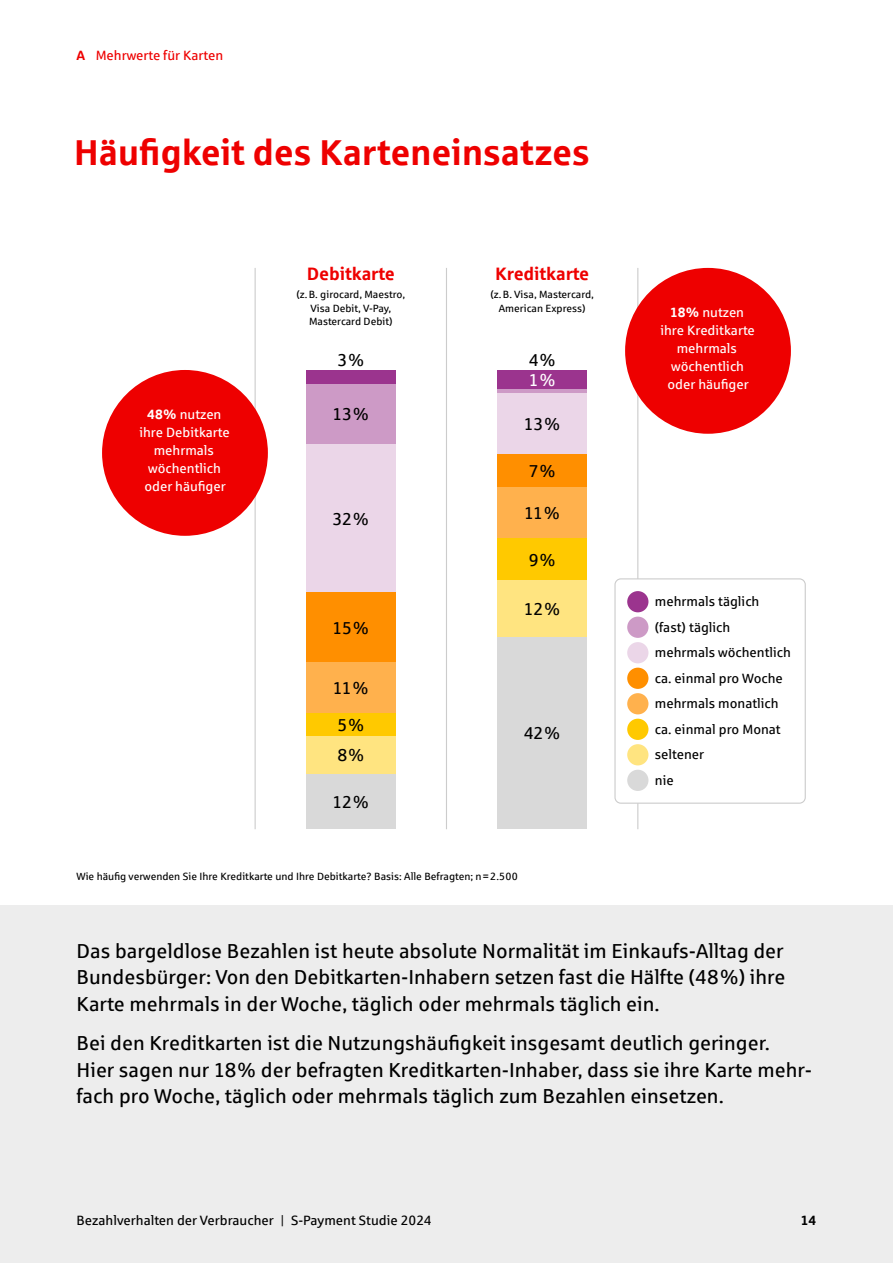
<style>
.page{position:relative;width:893px;height:1263px;background:#fff}
.page>*{position:absolute;margin:0;border:0;box-sizing:border-box;transform-origin:0 0}
.t1{font:700 36px "Sparkasse Rg";letter-spacing:-.01em;color:#e00}
.t2{font:20.25px/26.4px "Sparkasse Rg";color:#000;text-align:justify}
.t3{font:700 18px "Sparkasse Rg";letter-spacing:-.01em;color:#e00}
.t4{font:17.25px/20px "Sparkasse Rg";letter-spacing:-.02em;color:#000}
.t5{font:13.5px "Sparkasse Rg";color:#000}
.t6{font:13.5px/18px "Sparkasse Rg";color:#fff;text-align:center}
.t7{font:13.5px "Sparkasse Rg";color:#e00}
.t8{font:700 13.5px "Sparkasse Rg";color:#000}
.t9{font:10.5px/13.5px "Sparkasse Rg";color:#000;text-align:center}
.s1{font-weight:700}
.s2{font-weight:700;font-size:12.75px}
.s3{font-size:16.35px}
.s4{color:#fff}
.s5{font-size:16.35px;color:#fff}
.s6{font-size:19.2px}
</style>
<div class="page">
<div style="left:0;top:906px;width:893px;height:357px;background:#ededed"></div>
<hr style="left:637px;top:268px;width:1px;height:561px;background:#ccc">
<div style="left:615px;top:579px;width:190px;height:224px;background:#fff;border-radius:6px"></div>
<div style="left:614px;top:578px;width:192px;height:226px;border:1px solid #ccc;border-radius:6px"></div>
<hr style="left:446px;top:268px;width:1px;height:561px;background:#ccc">
<hr style="left:255px;top:268px;width:1px;height:561px;background:#ccc">
<div style="left:102px;top:370px;width:166px;height:166px;background:#e00;border-radius:50%"></div>
<div style="left:625px;top:268px;width:166px;height:166px;background:#e00;border-radius:50%"></div>
<div style="left:306px;top:773px;width:89px;height:56px;background:#d9d9d9"></div>
<div style="left:497px;top:636px;width:90px;height:193px;background:#d9d9d9"></div>
<div style="left:306px;top:384px;width:89px;height:60px;background:#cd9ac6"></div>
<hr style="left:497px;top:389px;width:90px;height:4px;background:#cd9ac6">
<div style="left:306px;top:444px;width:89px;height:149px;background:#ebd6e8"></div>
<div style="left:497px;top:393px;width:90px;height:61px;background:#ebd6e8"></div>
<div style="left:306px;top:593px;width:89px;height:69px;background:#ff8f00"></div>
<div style="left:497px;top:454px;width:90px;height:33px;background:#ff8f00"></div>
<div style="left:306px;top:662px;width:89px;height:51px;background:#ffb14d"></div>
<div style="left:497px;top:487px;width:90px;height:51px;background:#ffb14d"></div>
<div style="left:306px;top:713px;width:89px;height:23px;background:#ffc900"></div>
<div style="left:497px;top:538px;width:90px;height:42px;background:#ffc900"></div>
<div style="left:306px;top:736px;width:89px;height:37px;background:#ffe480"></div>
<div style="left:497px;top:580px;width:90px;height:56px;background:#ffe480"></div>
<div style="left:306px;top:370px;width:89px;height:14px;background:#9b348e"></div>
<div style="left:497px;top:370px;width:90px;height:19px;background:#9b348e"></div>
<div style="left:627px;top:744px;width:21px;height:21px;background:#ffe480;border-radius:50%"></div>
<div style="left:627px;top:719px;width:21px;height:21px;background:#ffc900;border-radius:50%"></div>
<div style="left:627px;top:693px;width:21px;height:21px;background:#ffb14d;border-radius:50%"></div>
<div style="left:627px;top:668px;width:21px;height:21px;background:#ff8f00;border-radius:50%"></div>
<div style="left:627px;top:642px;width:21px;height:21px;background:#ebd6e8;border-radius:50%"></div>
<div style="left:627px;top:617px;width:21px;height:21px;background:#cd9ac6;border-radius:50%"></div>
<div style="left:627px;top:591px;width:21px;height:21px;background:#9b348e;border-radius:50%"></div>
<div style="left:627px;top:770px;width:21px;height:21px;background:#d9d9d9;border-radius:50%"></div>
<p class="t7" style="left:77px;top:47px;width:148px"><span class="s1">A</span> Mehrwerte für Karten</p>
<h1 class="t1" style="left:74px;top:130px;width:517px">Häufigkeit des Karteneinsatzes</h1>
<p class="t3" style="left:307px;top:263px;width:89px">Debitkarte</p>
<p class="t9" style="left:296px;top:287px;width:110px">(z.B. girocard, Maestro,<br>Visa Debit, V-Pay,<br>Mastercard Debit)</p>
<p class="t3" style="left:495px;top:263px;width:95px">Kreditkarte</p>
<p class="t9" style="left:490px;top:287px;width:105px">(z.B. Visa, Mastercard,<br>American Express)</p>
<p class="t6" style="left:139px;top:405px;width:92px"><span class="s1">48</span><span class="s2">%</span> nutzen ihre Debitkarte mehrmals wöchentlich oder häufiger</p>
<p class="t4" style="left:337px;top:349px;width:28px">3<span class="s3">%</span></p>
<p class="t4" style="left:529px;top:349px;width:28px">4<span class="s3">%<br></span><span class="s4">1</span><span class="s5">%</span></p>
<p class="t4" style="left:333px;top:404px;width:38px">13<span class="s3">%</span></p>
<p class="t4" style="left:333px;top:508px;width:38px">32<span class="s3">%</span></p>
<p class="t4" style="left:333px;top:617px;width:38px">15<span class="s3">%</span></p>
<p class="t4" style="left:333px;top:678px;width:37px">11<span class="s3">%</span></p>
<p class="t4" style="left:337px;top:715px;width:28px">5<span class="s3">%</span></p>
<p class="t4" style="left:337px;top:745px;width:28px">8<span class="s3">%</span></p>
<p class="t4" style="left:333px;top:791px;width:38px">12<span class="s3">%</span></p>
<p class="t4" style="left:524px;top:414px;width:38px">13<span class="s3">%</span></p>
<p class="t4" style="left:529px;top:460px;width:28px">7<span class="s3">%</span></p>
<p class="t4" style="left:524px;top:502px;width:37px">11<span class="s3">%</span></p>
<p class="t4" style="left:529px;top:549px;width:28px">9<span class="s3">%</span></p>
<p class="t4" style="left:524px;top:598px;width:38px">12<span class="s3">%</span></p>
<p class="t4" style="left:524px;top:723px;width:38px">42<span class="s3">%</span></p>
<p class="t9" style="left:77px;top:869px;width:443px">Wie häufig verwenden Sie Ihre Kreditkarte und Ihre Debitkarte? Basis: Alle Befragten; n=2.500</p>
<p class="t6" style="left:660px;top:303px;width:96px"><span class="s1">18</span><span class="s2">%</span> nutzen ihre Kreditkarte mehrmals wöchentlich oder häufiger</p>
<p class="t5" style="left:655px;top:593px;width:106px">mehrmals täglich</p>
<p class="t5" style="left:655px;top:619px;width:77px">(fast) täglich</p>
<p class="t5" style="left:655px;top:644px;width:138px">mehrmals wöchentlich</p>
<p class="t5" style="left:655px;top:670px;width:130px">ca. einmal pro Woche</p>
<p class="t5" style="left:655px;top:695px;width:125px">mehrmals monatlich</p>
<p class="t5" style="left:655px;top:721px;width:127px">ca. einmal pro Monat</p>
<p class="t5" style="left:655px;top:746px;width:51px">seltener</p>
<p class="t5" style="left:655px;top:772px;width:20px">nie</p>
<p class="t2" style="left:77px;top:937px;width:710px">Das bargeldlose Bezahlen ist heute absolute Normalität im Einkaufs-Alltag der Bundesbürger: Von den Debitkarten-Inhabern setzen fast die Hälfte (48<span class="s6">%</span>) ihre Karte mehrmals in der Woche, täglich oder mehrmals täglich ein.</p>
<p class="t2" style="left:77px;top:1029px;width:737px;text-align:left">Bei den Kreditkarten ist die Nutzungshäufigkeit insgesamt deutlich geringer.<br>Hier sagen nur 18<span class="s6">%</span> der befragten Kreditkarten-Inhaber, dass sie ihre Karte mehr&shy;fach pro Woche, täglich oder mehrmals täglich zum Bezahlen einsetzen.</p>
<p class="t5" style="left:77px;top:1212px;width:357px">Bezahlverhalten der Verbraucher | S-Payment Studie 2024</p>
<p class="t8" style="left:801px;top:1211px;width:17px">14</p>
</div>
